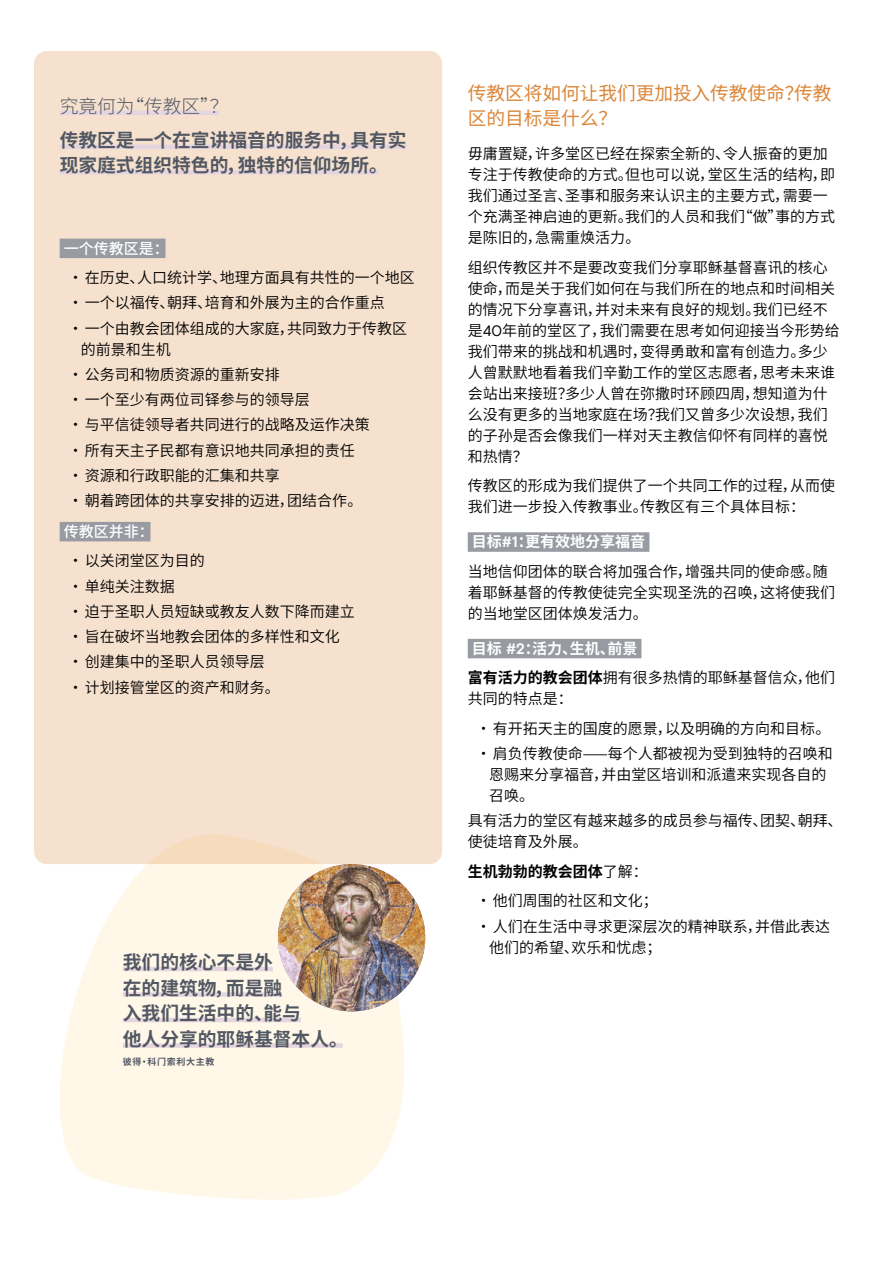
<style>
.page{position:relative;width:893px;height:1263px;background:#fff}
.page>*{position:absolute;margin:0;border:0;box-sizing:border-box;transform-origin:0 0}
.t1{font:700 18.75px/25.5px "Source Han Sans CN";color:#525863}
.t2{font:18.75px/25.5px "Source Han Sans CN";letter-spacing:-.005em;color:#dc8639}
.t3{font:300 18.75px "Source Han Sans CN";color:#525863}
.t4{font:15px/21px "Source Han Sans CN";color:#000}
.t5{font:500 15px "Source Han Sans CN";color:#fff}
.t6{font:700 15px "Source Han Sans CN";color:#000}
.t7{font:700 9px "Source Han Sans CN";letter-spacing:.075em;color:#525863}
.s1{font-family:"Basis Grotesque Pro"}
.s2{font-weight:700;color:#fff}
.s3{font-family:"Basis Grotesque Pro";font-weight:700;color:#fff}
.s4{font-weight:700}
.s5{font-weight:400}
</style>
<div class="page">
<svg style="left:60px;top:864px;width:352px;height:336px;background:#fef8eb"></svg>
<div style="left:34px;top:51px;width:408px;height:813px;background:#f6e1ce;border-radius:13px"></div>
<hr style="left:60px;top:111px;width:159px;height:4px;background:#e5d5df">
<hr style="left:60px;top:145px;width:347px;height:4px;background:#e5d5df">
<div style="left:60px;top:170px;width:318px;height:5px;background:#e5d5df"></div>
<div style="left:60px;top:239px;width:105px;height:19px;background:#989ba2"></div>
<div style="left:60px;top:522px;width:90px;height:19px;background:#989ba2"></div>
<div style="left:468px;top:532px;width:181px;height:20px;background:#989ba2"></div>
<div style="left:468px;top:639px;width:173px;height:19px;background:#989ba2"></div>
<img style="left:278px;top:864px;width:147px;height:147px;border-radius:74px">
<hr style="left:123px;top:967px;width:150px;height:4px;background:#e5d5df">
<div style="left:123px;top:992px;width:159px;height:5px;background:#e5d5df"></div>
<hr style="left:123px;top:1018px;width:178px;height:4px;background:#e5d5df">
<div style="left:123px;top:1043px;width:220px;height:5px;background:#e5d5df"></div>
<p class="t3" style="left:60px;top:95px;width:170px">究竟何为“传教区”？</p>
<p class="t1" style="left:60px;top:128px;width:348px">传教区是一个在宣讲福音的服务中，具有实现家庭式组织特色的，独特的信仰场所。</p>
<p class="t5" style="left:64px;top:240px;width:107px">一个传教区是：</p>
<p class="t4" style="left:68px;top:267px;width:348px">•在历史、人口统计学、地理方面具有共性的一个地区</p>
<p class="t4" style="left:68px;top:293px;width:318px">•一个以福传、朝拜、培育和外展为主的合作重点</p>
<p class="t4" style="left:81px;top:318px;width:328px;text-indent:-13px">•一个由教会团体组成的大家庭，共同致力于传教区的前景和生机</p>
<p class="t4" style="left:68px;top:364px;width:213px">•公务司和物质资源的重新安排</p>
<p class="t4" style="left:68px;top:389px;width:243px">•一个至少有两位司铎参与的领导层</p>
<p class="t4" style="left:68px;top:415px;width:303px">•与平信徒领导者共同进行的战略及运作决策</p>
<p class="t4" style="left:68px;top:440px;width:288px">•所有天主子民都有意识地共同承担的责任</p>
<p class="t4" style="left:68px;top:465px;width:213px">•资源和行政职能的汇集和共享</p>
<p class="t4" style="left:68px;top:490px;width:296px">•朝着跨团体的共享安排的迈进，团结合作。</p>
<p class="t5" style="left:64px;top:523px;width:91px">传教区并非：</p>
<p class="t4" style="left:68px;top:551px;width:138px">•以关闭堂区为目的</p>
<p class="t4" style="left:68px;top:576px;width:108px">•单纯关注数据</p>
<p class="t4" style="left:68px;top:601px;width:288px">•迫于圣职人员短缺或教友人数下降而建立</p>
<p class="t4" style="left:68px;top:626px;width:273px">•旨在破坏当地教会团体的多样性和文化</p>
<p class="t4" style="left:68px;top:652px;width:198px">•创建集中的圣职人员领导层</p>
<p class="t4" style="left:68px;top:677px;width:213px">•计划接管堂区的资产和财务。</p>
<p class="t1" style="left:123px;top:950px;width:227px">我们的核心不是外<br>在的建筑物，而是融<br>入我们生活中的、能与<br>他人分享的耶稣基督本人。</p>
<p class="t7" style="left:123px;top:1056px;width:93px">彼得•科门索利大主教</p>
<p class="t2" style="left:468px;top:81px;width:365px">传教区将如何让我们更加投入传教使命？传教区的目标是什么？</p>
<p class="t4" style="left:468px;top:144px;width:369px">毋庸置疑，许多堂区已经在探索全新的、令人振奋的更加专注于传教使命的方式。但也可以说，堂区生活的结构，即我们通过圣言、圣事和服务来认识主的主要方式，需要一个充满圣神启迪的更新。我们的人员和我们“做”事的方式是陈旧的，急需重焕活力。</p>
<p class="t4" style="left:468px;top:257px;width:374px">组织传教区并不是要改变我们分享耶稣基督喜讯的核心使命，而是关于我们如何在与我们所在的地点和时间相关的情况下分享喜讯，并对未来有良好的规划。我们已经不是<span class="s1">40</span>年前的堂区了，我们需要在思考如何迎接当今形势给我们带来的挑战和机遇时，变得勇敢和富有创造力。多少人曾默默地看着我们辛勤工作的堂区志愿者，思考未来谁会站出来接班？多少人曾在弥撒时环顾四周，想知道为什么没有更多的当地家庭在场？我们又曾多少次设想，我们的子孙是否会像我们一样对天主教信仰怀有同样的喜悦和热情？</p>
<p class="t4" style="left:468px;top:476px;width:369px">传教区的形成为我们提供了一个共同工作的过程，从而使我们进一步投入传教事业。传教区有三个具体目标：</p>
<p class="t4" style="left:468px;top:527px;width:362px;line-height:29.5px"><span class="s2">目标</span><span class="s3">#1</span><span class="s2">：更有效地分享福音<br></span>当地信仰团体的联合将加强合作，增强共同的使命感。随</p>
<p class="t4" style="left:468px;top:582px;width:369px">着耶稣基督的传教使徒完全实现圣洗的召唤，这将使我们的当地堂区团体焕发活力。</p>
<p class="t4" style="left:468px;top:634px;width:369px;line-height:29.5px"><span class="s2">目标</span> <span class="s3">#2</span><span class="s2">：活力、生机、前景<br></span><span class="s4">富有活力的教会团体</span>拥有很多热情的耶稣基督信众，他们</p>
<p class="t4" style="left:468px;top:689px;width:106px">共同的特点是：</p>
<p class="t4" style="left:476px;top:718px;width:356px">•有开拓天主的国度的愿景，以及明确的方向和目标。</p>
<p class="t4" style="left:489px;top:743px;width:345px;text-indent:-13px">•肩负传教使命——每个人都被视为受到独特的召唤和恩赐来分享福音，并由堂区培训和派遣来实现各自的召唤。</p>
<p class="t4" style="left:468px;top:811px;width:376px">具有活力的堂区有越来越多的成员参与福传、团契、朝拜、使徒培育及外展。</p>
<p class="t6" style="left:468px;top:863px;width:181px">生机勃勃的教会团体<span class="s5">了解：</span></p>
<p class="t4" style="left:476px;top:891px;width:183px">•他们周围的社区和文化；</p>
<p class="t4" style="left:489px;top:916px;width:343px;text-indent:-13px">•人们在生活中寻求更深层次的精神联系，并借此表达他们的希望、欢乐和忧虑；</p>
</div>
